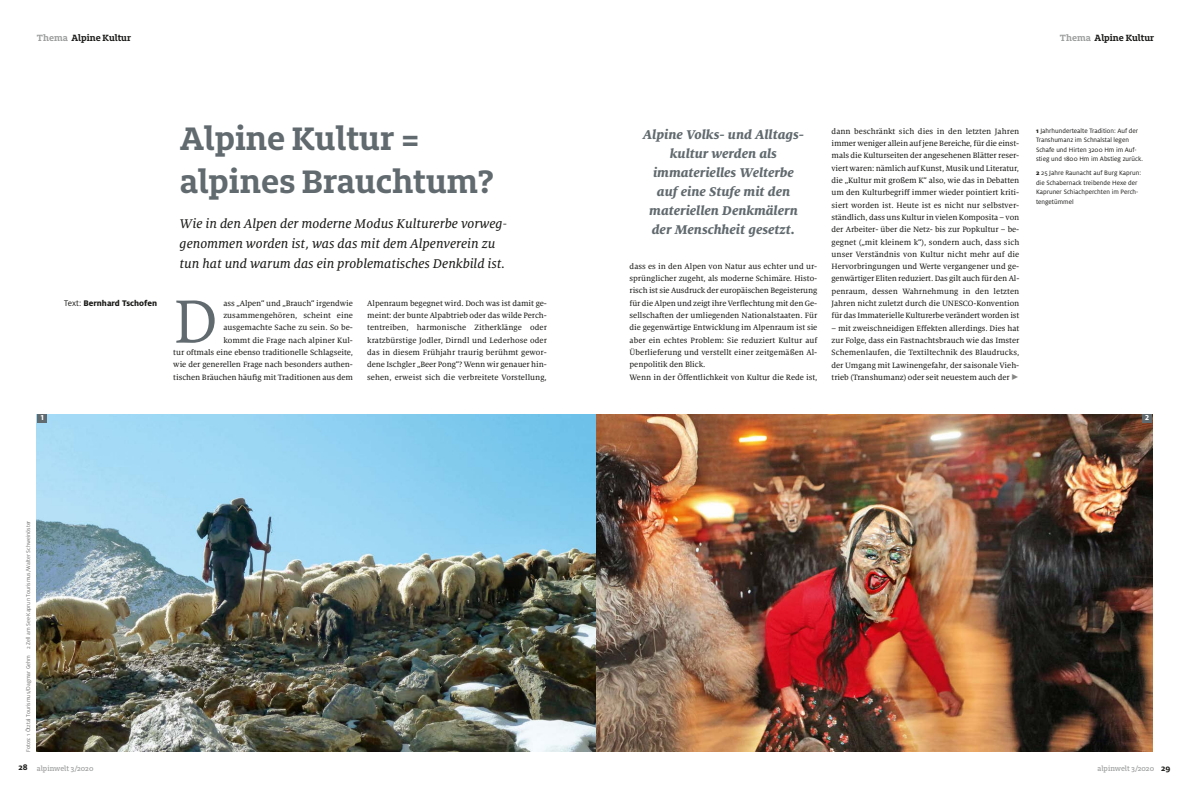
<style>
.page{position:relative;width:1191px;height:794px;background:#fff}
.page>*{position:absolute;margin:0;border:0;box-sizing:border-box;transform-origin:0 0}
.t1{font:67.6px "Milo Serif OT";color:#616a6e}
.t2{font:700 36px/43.2px "Milo Slab OT";color:#616a6e}
.t3{font:14px/20px "Milo Serif OT Text Ita";color:#1a1a18}
.t4{font:italic 800 14px/19px "Milo Serif OT";color:#616a6e;text-align:center}
.t5{font:700 10px "Milo Slab OT";color:#1a1a18}
.t6{font:800 9px "Milo OT";color:#1a1a18}
.t7{font:700 9px "Milo OT";color:#1a1a18}
.t8{font:8.5px/12.3px "Milo Serif OT Text";letter-spacing:-.005em;color:#1a1a18;text-align:justify}
.t9{font:500 8px "Milo Slab OT";color:#9c9d9d}
.t10{font:800 8px "Milo OT";color:#fff}
.t11{font:7px/9.5px "Milo OT";color:#1a1a18}
.t12{font:6px "Milo OT";color:#6f6f6e}
.s1{color:#9c9d9d}
.s2{font-weight:400}
.s3{color:#878786}
.s4{font-weight:800}
.s5{font-family:"Milo OT";font-weight:700;font-size:9px;color:#1a1a18}
</style>
<div class="page">
<img style="left:37px;top:414px;width:1115px;height:338px">
<div style="left:1142px;top:414px;width:10px;height:8px;background:#616a6e"></div>
<div style="left:37px;top:414px;width:10px;height:8px;background:#616a6e"></div>
<p class="t5" style="left:37px;top:34px;width:96px"><span class="s1">Thema</span> Alpine Kultur</p>
<p class="t6" style="left:64px;top:300px;width:94px"><span class="s2">Text:</span> Bernhard Tschofen</p>
<h2 class="t2" style="left:180px;top:120px;width:315px">Alpine Kultur = alpines Brauchtum?</h2>
<h3 class="t3" style="left:180px;top:214px;width:329px">Wie in den Alpen der moderne Modus Kulturerbe vorweg&shy;genommen worden ist, was das mit dem Alpenverein zu tun hat und warum das ein problematisches Denkbild ist.</h3>
<p class="t8" style="left:173px;top:297px;width:181px;text-align:right">ass „Alpen“ und „Brauch“ irgendwie zusammengehören, scheint eine ausgemachte Sache zu sein. So be-<br>kommt die Frage nach alpiner Kul-<br>tur oftmals eine ebenso traditionelle Schlagseite, wie der generellen Frage nach besonders authen&shy;tischen Bräuchen häufig mit Traditionen aus dem</p>
<p class="t8" style="left:367px;top:297px;width:181px">Alpenraum begegnet wird. Doch was ist damit ge&shy;meint: der bunte Alpabtrieb oder das wilde Perch&shy;tentreiben, harmonische Zitherklänge oder kratzbürstige Jodler, Dirndl und Lederhose oder das in diesem Frühjahr traurig berühmt gewor&shy;dene Ischgler „Beer Pong“? Wenn wir genauer hin&shy;sehen, erweist sich die verbreitete Vorstellung,</p>
<h1 class="t1" style="left:173px;top:296px;width:46px">D</h1>
<p class="t5" style="left:1060px;top:34px;width:96px"><span class="s1">Thema</span> Alpine Kultur</p>
<p class="t8" style="left:831px;top:125px;width:189px">dann beschränkt sich dies in den letzten Jahren immer weniger allein auf jene Bereiche, für die einst&shy;mals die Kulturseiten der angesehenen Blätter reser&shy;viert waren: nämlich auf Kunst, Musik und Literatur, die „Kultur mit großem K“ also, wie das in Debatten um den Kulturbegriff immer wieder pointiert kriti&shy;siert worden ist. Heute ist es nicht nur selbstver&shy;ständlich, dass uns Kultur in vielen Komposita – von der Arbeiter- über die Netz- bis zur Popkultur – be&shy;gegnet („mit kleinem k“), sondern auch, dass sich unser Verständnis von Kultur nicht mehr auf die Hervorbringungen und Werte vergangener und ge&shy;genwärtiger Eliten reduziert. Das gilt auch für den Al&shy;penraum, dessen Wahrnehmung in den letzten Jahren nicht zuletzt durch die UNESCO-Konvention für das Immaterielle Kulturerbe verändert worden ist</p>
<p class="t8" style="left:831px;top:322px;width:189px">– mit zweischneidigen Effekten allerdings. Dies hat zur Folge, dass ein Fastnachtsbrauch wie das Imster Schemenlaufen, die Textiltechnik des Blaudrucks, der Umgang mit Lawinengefahr, der saisonale Vieh&shy;trieb (Transhumanz) oder seit neuestem auch der <span class="s3">✓</span></p>
<h3 class="t4" style="left:643px;top:126px;width:163px">Alpine Volks- und Alltags&shy;kultur werden als immaterielles Welterbe auf eine Stufe mit den materiellen Denkmälern der Menschheit gesetzt.</h3>
<p class="t11" style="left:1036px;top:126px;width:109px"><span class="s4">1</span> Jahrhundertealte Tradition: Auf der Transhumanz im Schnalstal legen Schafe und Hirten 3200 Hm im Auf&shy;stieg und 1800 Hm im Abstieg zurück.</p>
<p class="t11" style="left:1036px;top:169px;width:107px"><span class="s4">2</span> 25 Jahre Raunacht auf Burg Kaprun: die Schabernack treibende Hexe der<br>Kapruner Schiachperchten im Perch&shy;tengetümmel</p>
<p class="t8" style="left:629px;top:260px;width:189px;text-align:left">dass es in den Alpen von Natur aus echter und ur&shy;sprünglicher zugeht, als moderne Schimäre. Histo&shy;risch ist sie Ausdruck der europäischen Begeisterung für die Alpen und zeigt ihre Verflechtung mit den Ge&shy;sellschaften der umliegenden Nationalstaaten. Für die gegenwärtige Entwicklung im Alpenraum ist sie aber ein echtes Problem: Sie reduziert Kultur auf Überlieferung und verstellt einer zeitgemäßen Al&shy;penpolitik den Blick.<br>Wenn in der Öffentlichkeit von Kultur die Rede ist,</p>
<p class="t10" style="left:41px;top:415px;width:5px">1</p>
<p class="t10" style="left:1145px;top:415px;width:5px">2</p>
<p class="t12" style="left:26px;top:752px;width:233px;rotate:-90deg">Fotos: 1 Ötztal Tourismus/Dagmar Gehm 2 Zell am See-Kaprun Tourismus/Walter Schweinöster</p>
<p class="t7" style="left:18px;top:764px;width:11px">28</p>
<p class="t9" style="left:37px;top:766px;width:58px">alpinwelt 3/2020</p>
<p class="t9" style="left:1097px;top:766px;width:74px">alpinwelt 3/2020 <span class="s5">29</span></p>
</div>
